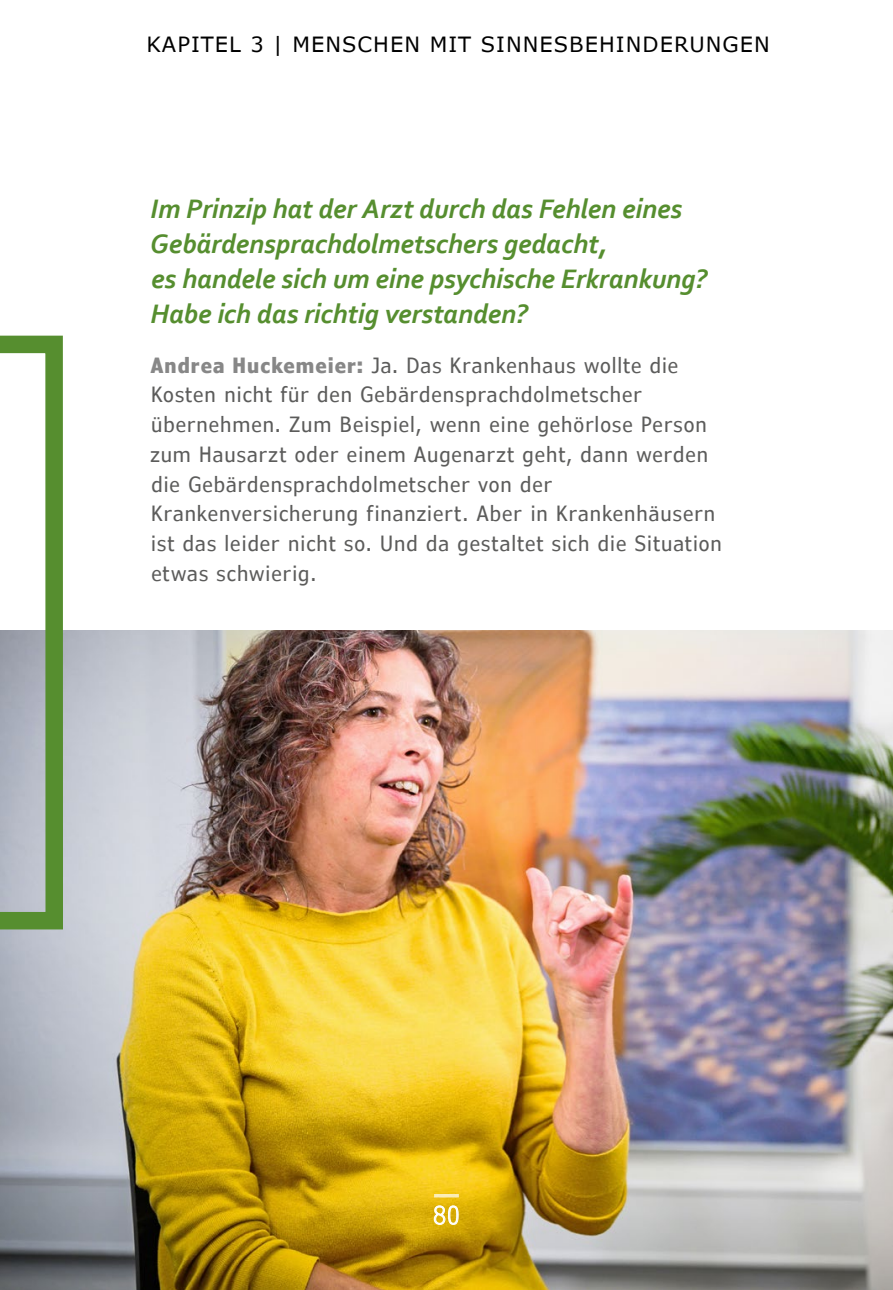
<style>
.page{position:relative;width:893px;height:1290px;background:#fff}
.page>*{position:absolute;margin:0;border:0;box-sizing:border-box;transform-origin:0 0}
.t1{font:italic 700 28px/35px "Corbel";letter-spacing:-.005em;color:#568e2f}
.t2{font:300 condensed 24.5px "Verdana Pro";color:#fff}
.t3{font:condensed 21px/29.8px "Verdana Pro";letter-spacing:.045em;color:#5c5c5b}
.t4{font:21px "Verdana Pro";letter-spacing:.05em;color:#000}
.s1{font-weight:700;color:#878787}
</style>
<div class="page">
<img style="left:0;top:630px;width:893px;height:660px">
<svg style="left:0;top:336px;width:63px;height:593px"></svg>
<svg style="left:433px;top:1205px;width:26px;height:20px"></svg>
<hr style="left:434px;top:1194px;width:25px;height:3px;background:#fff">
<p class="t4" style="left:146px;top:31px;width:625px">KAPITEL 3 | MENSCHEN MIT SINNESBEHINDERUNGEN</p>
<h1 class="t1" style="left:150px;top:190px;width:559px">Im Prinzip hat der Arzt durch das Fehlen eines Gebärdensprachdolmetschers gedacht,<br>es handele sich um eine psychische Erkrankung?<br>Habe ich das richtig verstanden?</h1>
<p class="t3" style="left:150px;top:350px;width:573px"><span class="s1">Andrea Huckemeier:</span> Ja. Das Krankenhaus wollte die Kosten nicht für den Gebärdensprachdolmetscher übernehmen. Zum Beispiel, wenn eine gehörlose Person zum Hausarzt oder einem Augenarzt geht, dann werden die Gebärdensprachdolmetscher von der Krankenversicherung finanziert. Aber in Krankenhäusern ist das leider nicht so. Und da gestaltet sich die Situation etwas schwierig.</p>
<p class="t2" style="left:433px;top:1199px;width:27px">80</p>
</div>
